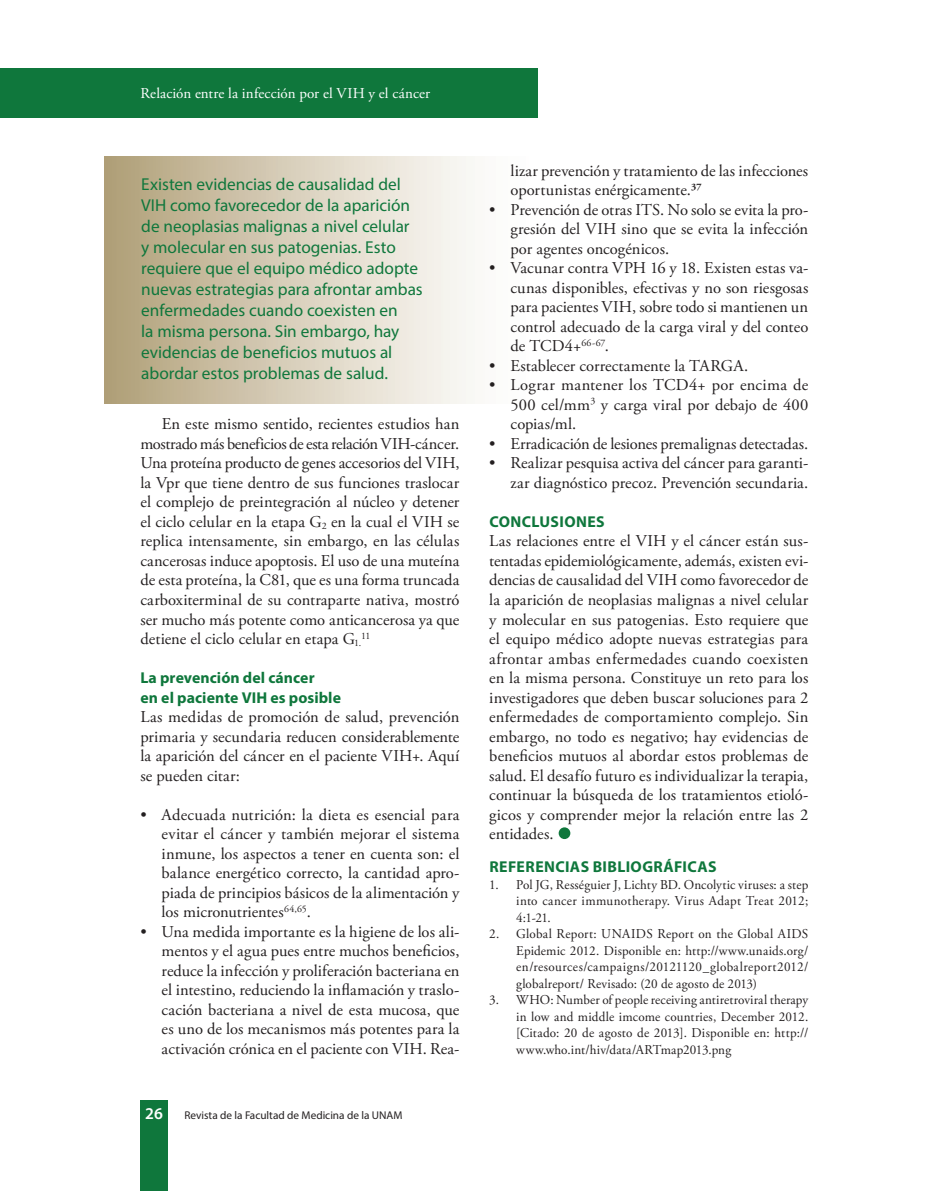
<style>
.page{position:relative;width:936px;height:1191px;background:#fff}
.page>*{position:absolute;margin:0;border:0;box-sizing:border-box;transform-origin:0 0}
.t1{font:17.25px/21px "Myriad Pro";color:#0f773c}
.t2{font:16.5px/19.5px "Adobe Garamond Pro";color:#231f20;text-align:justify}
.t3{font:600 16.5px "Myriad Pro";color:#fff}
.t4{font:700 15.75px/19.5px "Myriad Pro";letter-spacing:.01em;color:#0f773c}
.t5{font:15px "Adobe Garamond Pro";letter-spacing:.01em;color:#fff}
.t6{font:13.5px/16.5px "Adobe Garamond Pro";letter-spacing:.015em;color:#231f20;text-align:justify}
.t7{font:11.25px "Myriad Pro";color:#231f20}
.t8{font:9.9px "Adobe Garamond Pro";color:#231f20}
</style>
<div class="page">
<div style="left:0;top:68px;width:537px;height:49px;background:#0f773c"></div>
<div style="left:140px;top:1100px;width:28px;height:91px;background:#0f773c"></div>
<div style="left:104px;top:156px;width:451px;height:247px;background:linear-gradient(to right,#b3a27c,#fff)"></div>
<div style="left:558px;top:827px;width:12px;height:12px;background:#0f773c;border-radius:50%"></div>
<p class="t5" style="left:140px;top:84px;width:291px">Relación entre la infección por el VIH y el cáncer</p>
<p class="t1" style="left:141px;top:174px;width:283px">Existen evidencias de causalidad del VIH como favorecedor de la aparición de neoplasias malignas a nivel celular<br>y molecular en sus patogenias. Esto requiere que el equipo médico adopte nuevas estrategias para afrontar ambas enfermedades cuando coexisten en<br>la misma persona. Sin embargo, hay evidencias de beneficios mutuos al abordar estos problemas de salud.</p>
<p class="t2" style="left:140px;top:415px;width:321px;text-indent:21px">En este mismo sentido, recientes estudios han mostrado más beneficios de esta relación VIH-cáncer.<br>Una proteína producto de genes accesorios del VIH, la Vpr que tiene dentro de sus funciones traslocar el complejo de preintegración al núcleo y detener el ciclo celular en la etapa G<sub>2</sub> en la cual el VIH se replica intensamente, sin embargo, en las células cancerosas induce apoptosis. El uso de una muteína de esta proteína, la C81, que es una forma truncada carboxiterminal de su contraparte nativa, mostró ser mucho más potente como anticancerosa ya que detiene el ciclo celular en etapa G<sub>1.</sub></p>
<p class="t8" style="left:361px;top:629px;width:11px">11</p>
<p class="t4" style="left:140px;top:667px;width:202px">La prevención del cáncer<br>en el paciente VIH es posible</p>
<p class="t2" style="left:140px;top:707px;width:320px">Las medidas de promoción de salud, prevención primaria y secundaria reducen considerablemente la aparición del cáncer en el paciente VIH+. Aquí se pueden citar:</p>
<p class="t2" style="left:162px;top:805px;width:299px;text-indent:-21px">• Adecuada nutrición: la dieta es esencial para evitar el cáncer y también mejorar el sistema inmune, los aspectos a tener en cuenta son: el balance energético correcto, la cantidad apro&shy;piada de principios básicos de la alimentación y los micronutrientes<sup>64,65</sup>.</p>
<p class="t2" style="left:162px;top:922px;width:299px;text-indent:-21px">• Una medida importante es la higiene de los ali&shy;mentos y el agua pues entre muchos beneficios, reduce la infección y proliferación bacteriana en el intestino, reduciendo la inflamación y traslo&shy;cación bacteriana a nivel de esta mucosa, que es uno de los mecanismos más potentes para la activación crónica en el paciente con VIH. Rea-</p>
<p class="t3" style="left:137px;top:1102px;width:27px">2626</p>
<p class="t7" style="left:184px;top:1107px;width:219px">Revista de la Facultad de Medicina de la UNAM</p>
<p class="t2" style="left:510px;top:161px;width:299px">lizar prevención y tratamiento de las infecciones oportunistas enérgicamente.<sup>37</sup></p>
<p class="t2" style="left:510px;top:200px;width:299px;text-indent:-21px">• Prevención de otras ITS. No solo se evita la pro&shy;gresión del VIH sino que se evita la infección por agentes oncogénicos.</p>
<p class="t2" style="left:510px;top:259px;width:299px;text-indent:-21px">• Vacunar contra VPH 16 y 18. Existen estas va&shy;cunas disponibles, efectivas y no son riesgosas para pacientes VIH, sobre todo si mantienen un control adecuado de la carga viral y del conteo de TCD4+<sup>66-67</sup>.</p>
<p class="t2" style="left:489px;top:356px;width:260px">• Establecer correctamente la TARGA.</p>
<p class="t2" style="left:510px;top:376px;width:299px;text-indent:-21px">• Lograr mantener los TCD4+ por encima de 500 cel/mm<sup>3</sup> y carga viral por debajo de 400 copias/ml.</p>
<p class="t2" style="left:489px;top:434px;width:320px">• Erradicación de lesiones premalignas detectadas.</p>
<p class="t2" style="left:489px;top:454px;width:320px;text-align:right">• Realizar pesquisa activa del cáncer para garanti&shy;zar diagnóstico precoz. Prevención secundaria.</p>
<p class="t4" style="left:489px;top:511px;width:13px">Conclusiones</p>
<p class="t2" style="left:489px;top:532px;width:320px">Las relaciones entre el VIH y el cáncer están sus&shy;tentadas epidemiológicamente, además, existen evi&shy;dencias de causalidad del VIH como favorecedor de la aparición de neoplasias malignas a nivel celular y molecular en sus patogenias. Esto requiere que el equipo médico adopte nuevas estrategias para afrontar ambas enfermedades cuando coexisten en la misma persona. Constituye un reto para los investigadores que deben buscar soluciones para 2 enfermedades de comportamiento complejo. Sin embargo, no todo es negativo; hay evidencias de beneficios mutuos al abordar estos problemas de salud. El desafío futuro es individualizar la terapia, continuar la búsqueda de los tratamientos etioló&shy;gicos y comprender mejor la relación entre las 2 entidades.</p>
<p class="t4" style="left:489px;top:856px;width:229px">REFERENCIAS BIBLIOGRÁFICAS</p>
<p class="t6" style="left:516px;top:876px;width:293px;text-indent:-27px">1. Pol JG, Rességuier J, Lichty BD. Oncolytic viruses: a step into cancer immunotherapy. Virus Adapt Treat 2012; 4:1-21.</p>
<p class="t6" style="left:516px;top:926px;width:293px;text-indent:-27px">2. Global Report: UNAIDS Report on the Global AIDS Epidemic 2012. Disponible en: http://www.unaids.org/ en/resources/campaigns/20121120_globalreport2012/ globalreport/ Revisado: (20 de agosto de 2013)</p>
<p class="t6" style="left:516px;top:992px;width:293px;text-indent:-27px">3. WHO: Number of people receiving antiretroviral therapy in low and middle imcome countries, December 2012. [Citado: 20 de agosto de 2013]. Disponible en: http:// www.who.int/hiv/data/ARTmap2013.png</p>
</div>
